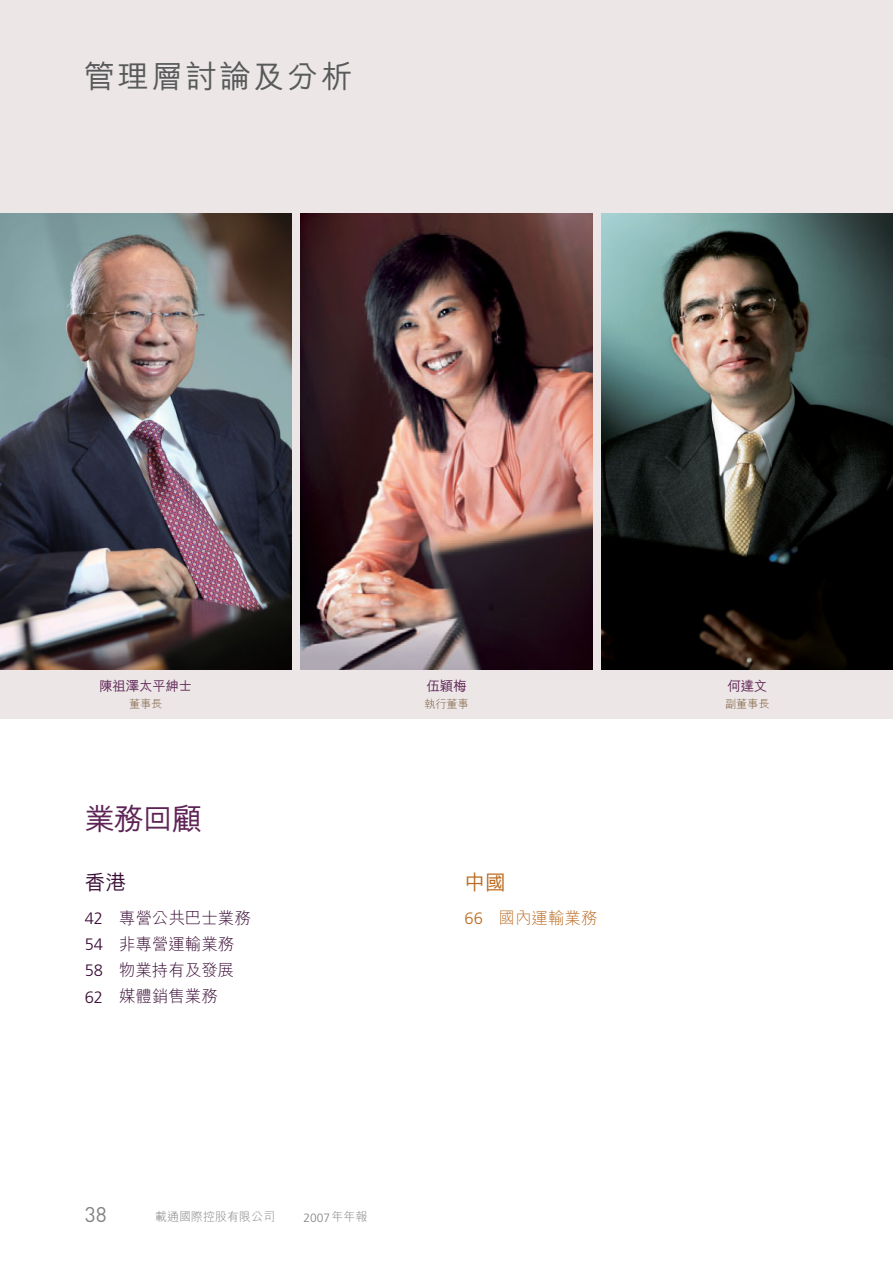
<style>
.page{position:relative;width:893px;height:1263px;background:#fff}
.page>*{position:absolute;margin:0;border:0;box-sizing:border-box;transform-origin:0 0}
.t1{font:31.5px "M Hei HK Medium B5 pc H";letter-spacing:.075em;color:#58595b}
.t2{font:30px "M Hei HK Medium B5 pc H";color:#5e2355}
.t3{font:21px "M Hei HK Medium B5 pc H";color:#3a0d36}
.t4{font:21px "M Hei HK Medium B5 pc H";color:#bb6c22}
.t5{font:21px "DIN";color:#808284}
.t6{font:16.5px/26.2px "M Hei HK Light B5 pc H";color:#3a0d36}
.t7{font:16.5px "M Hei HK Light B5 pc H";color:#bb6c22}
.t8{font:13.5px "M Hei HK Medium B5 pc H";letter-spacing:-.02em;color:#5e2355}
.t9{font:12px "M Hei HK Light B5 pc H";color:#808284}
.t10{font:300 12px "Frutiger";color:#808284}
.t11{font:11.25px "M Hei HK Light B5 pc H";letter-spacing:-.02em;color:#7c5c3c}
.s1{font-family:"Frutiger";font-weight:300}
.s2{font-family:"M Hei HK Light B5 pc H";font-weight:400}
</style>
<div class="page">
<div style="left:0;top:0;width:892px;height:719px;background:#ece7e6"></div>
<img style="left:0;top:214px;width:292px;height:456px">
<img style="left:300px;top:214px;width:292px;height:456px">
<img style="left:601px;top:214px;width:291px;height:456px">
<h1 class="t1" style="left:84px;top:64px;width:270px">管理層討論及分析</h1>
<p class="t8" style="left:99px;top:681px;width:94px">陳祖澤太平紳士</p>
<p class="t11" style="left:129px;top:700px;width:35px">董事長</p>
<h2 class="t2" style="left:85px;top:808px;width:119px">業務回顧</h2>
<p class="t3" style="left:85px;top:874px;width:43px">香港</p>
<p class="t6" style="left:85px;top:907px;width:167px"><span class="s1">42</span> 專營公共巴士業務<br><span class="s1">54</span> 非專營運輸業務<br><span class="s1">58</span> 物業持有及發展<br><span class="s1">62</span> 媒體銷售業務</p>
<p class="t8" style="left:426px;top:681px;width:41px">伍穎梅</p>
<p class="t11" style="left:424px;top:700px;width:46px">執行董事</p>
<p class="t4" style="left:464px;top:874px;width:43px">中國</p>
<p class="t7" style="left:464px;top:911px;width:134px"><span class="s1">66</span> 國內運輸業務</p>
<p class="t5" style="left:85px;top:1202px;width:23px">38</p>
<p class="t9" style="left:155px;top:1212px;width:121px">載通國際控股有限公司</p>
<p class="t10" style="left:303px;top:1213px;width:65px">2007<span class="s2">年年報</span></p>
<p class="t8" style="left:727px;top:681px;width:41px">何達文</p>
<p class="t11" style="left:725px;top:700px;width:46px">副董事長</p>
</div>
